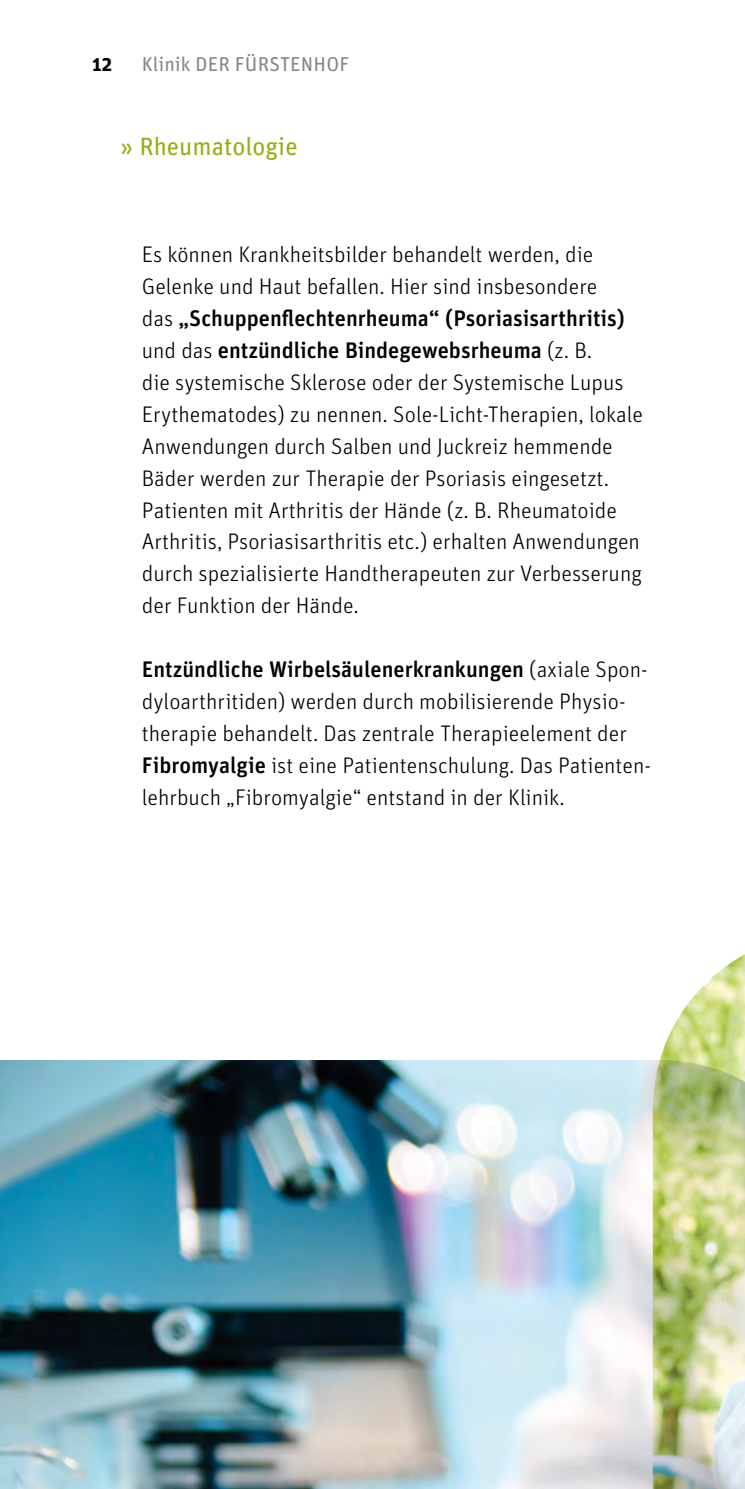
<style>
.page{position:relative;width:745px;height:1489px;background:#fff}
.page>*{position:absolute;margin:0;border:0;box-sizing:border-box;transform-origin:0 0}
.t1{font:25px "Unit OT";color:#91b016}
.t2{font:300 22.5px/32px "Unit OT";color:#000}
.t3{font:20px "Unit OT";letter-spacing:.01em;color:#878787}
.t4{font:700 20px "Unit OT";color:#000}
.s1{font-weight:500}
</style>
<div class="page">
<img style="left:660px;top:954px;width:84px;height:105px">
<img style="left:0;top:1059px;width:744px;height:429px">
<p class="t4" style="left:92px;top:51px;width:21px">12</p>
<p class="t3" style="left:142px;top:51px;width:209px">Klinik DER FÜRSTENHOF</p>
<p class="t1" style="left:120px;top:130px;width:178px">» Rheumatologie</p>
<p class="t2" style="left:142px;top:239px;width:502px">Es können Krankheitsbilder behandelt werden, die Gelenke und Haut befallen. Hier sind insbesondere<br>das <span class="s1">„Schuppenflechtenrheuma“ (Psoriasisarthritis) </span>und das <span class="s1">entzündliche Bindegewebsrheuma</span> (z. B.<br>die systemische Sklerose oder der Systemische Lupus Erythematodes) zu nennen. Sole-Licht-Therapien, lokale Anwendungen durch Salben und Juckreiz hemmende Bäder werden zur Therapie der Psoriasis eingesetzt.<br>Patienten mit Arthritis der Hände (z. B. Rheumatoide Arthritis, Psoriasisarthritis etc.) erhalten Anwendungen durch spezialisierte Handtherapeuten zur Verbesserung der Funktion der Hände.</p>
<p class="t2" style="left:142px;top:653px;width:510px"><span class="s1">Entzündliche Wirbelsäulenerkrankungen</span> (axiale Spon&shy;dyloarthritiden) werden durch mobilisierende Physio&shy;therapie behandelt. Das zentrale Therapieelement der <span class="s1">Fibromyalgie</span> ist eine Patientenschulung. Das Patienten&shy;lehrbuch „Fibromyalgie“ entstand in der Klinik.</p>
</div>
